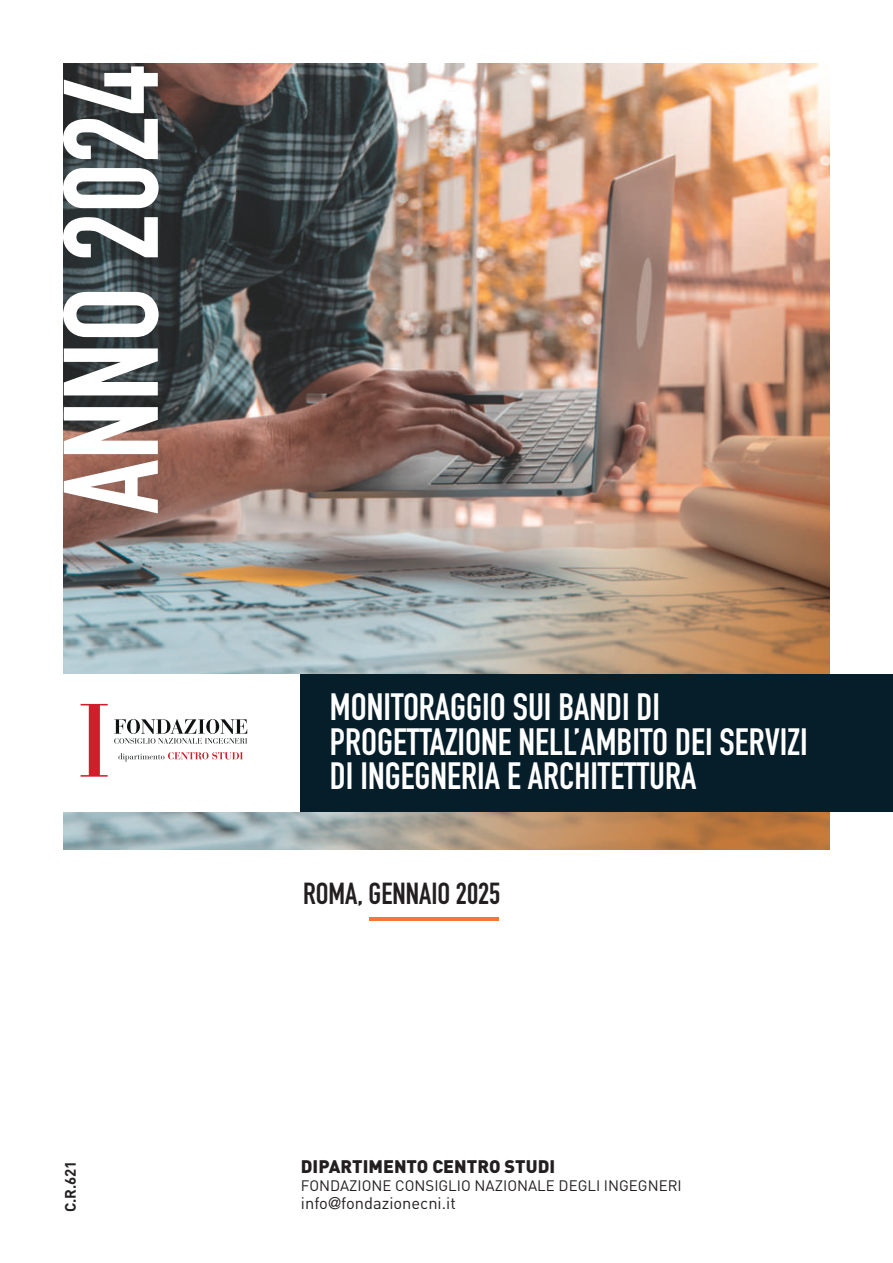
<style>
.page{position:relative;width:893px;height:1263px;background:#fff}
.page>*{position:absolute;margin:0;border:0;box-sizing:border-box;transform-origin:0 0}
.t1{font:700 132px "DIN Condensed";color:#fff}
.t2{font:700 37.5px/34.5px "DIN Condensed";color:#fff}
.t3{font:700 30px "DIN Condensed";color:#231f20}
.t4{font:900 18px "DIN";color:#231f20}
.t5{font:16.5px "DIN";color:#231f20}
.t6{font:15px "DIN";color:#231f20}
.t7{font:700 15px "DIN";color:#231f20}
.s1{font-family:"Akzidenz Grotesk"}
</style>
<div class="page">
<img style="left:64px;top:64px;width:765px;height:786px">
<div style="left:0;top:674px;width:316px;height:138px;background:#fff"></div>
<div style="left:301px;top:674px;width:592px;height:138px;background:#061e29"></div>
<hr style="left:370px;top:917px;width:129px;height:4px;background:#f37932">
<svg style="left:81px;top:704px;width:27px;height:73px"></svg>
<svg style="left:118px;top:752px;width:125px;height:9px"></svg>
<svg style="left:114px;top:719px;width:133px;height:25px"></svg>
<h1 class="t1" style="left:64px;top:514px;width:450px;rotate:-90deg">ANNO 2024</h1>
<p class="t7" style="left:65px;top:1212px;width:52px;rotate:-90deg">C.R.621</p>
<p class="t2" style="left:330px;top:694px;width:479px">MONITORAGGIO SUI BANDI DI<br>PROGETTAZIONE NELL’AMBITO DEI SERVIZI<br>DI INGEGNERIA E ARCHITETTURA</p>
<p class="t3" style="left:303px;top:882px;width:199px">ROMA, GENNAIO 2025</p>
<p class="t4" style="left:301px;top:1160px;width:256px">DIPARTIMENTO CENTRO STUDI</p>
<p class="t6" style="left:301px;top:1180px;width:382px">FONDAZIONE CONSIGLIO NAZIONALE DEGLI INGEGNERI</p>
<p class="t5" style="left:301px;top:1197px;width:156px">info<span class="s1">@</span>fondazionecni.it</p>
</div>
